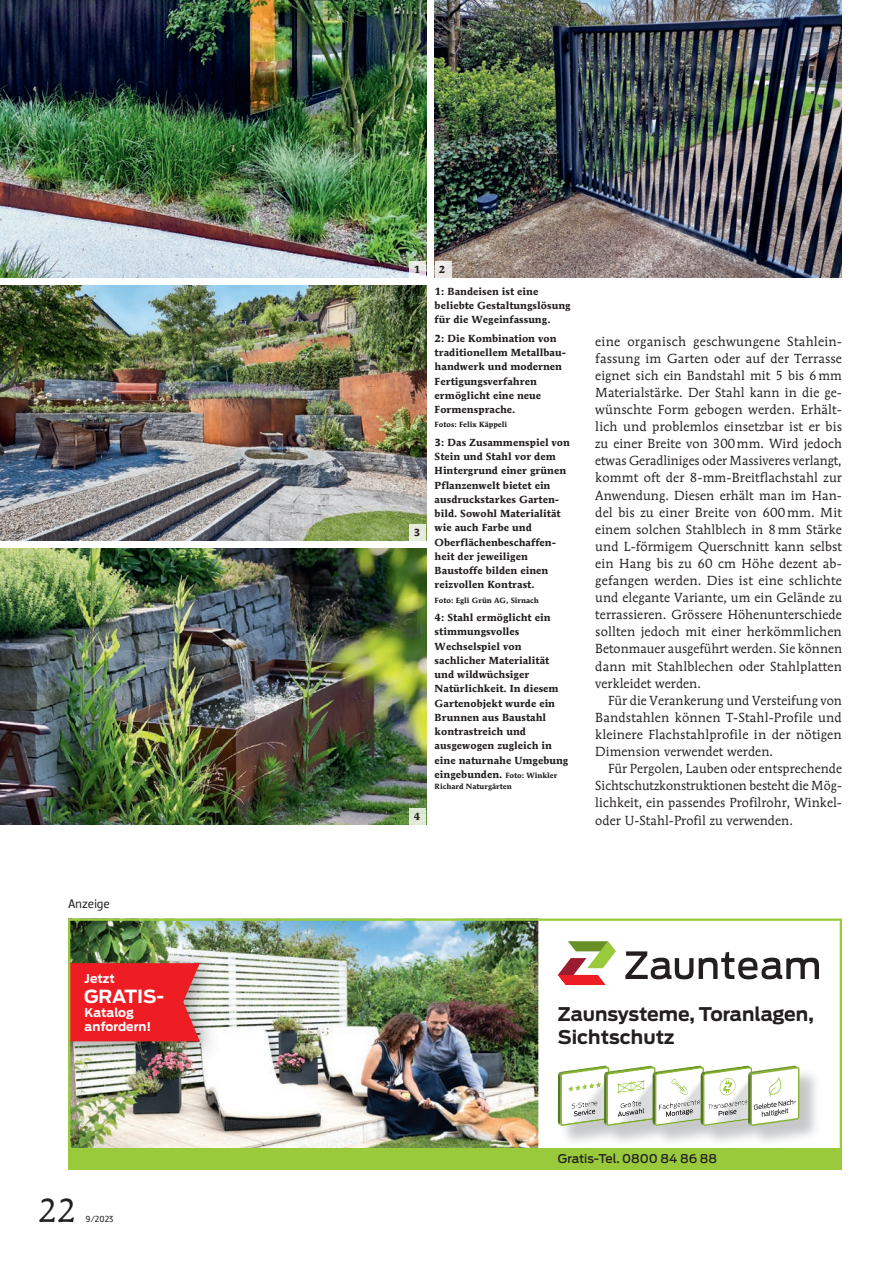
<style>
.page{position:relative;width:893px;height:1263px;background:#fff}
.page>*{position:absolute;margin:0;border:0;box-sizing:border-box;transform-origin:0 0}
.t1{font:33px "Mendoza Roman";color:#231f20}
.t2{font:700 18.75px/22.5px "Antenna";color:#231f20}
.t3{font:700 18px "Antenna";color:#fff}
.t4{font:13.05px/17.1px "Mendoza Roman";letter-spacing:.005em;color:#231f20;text-align:justify}
.t5{font:12.6px "Dobra";letter-spacing:.005em;color:#231f20}
.t6{font:700 12px/14.4px "Antenna";color:#fff}
.t7{font:500 12px "Antenna";color:#231f20}
.t8{font:700 10.2px/14.2px "Mendoza Roman";letter-spacing:.005em;color:#231f20}
.t9{font:9px "Dobra";color:#231f20}
.t10{font:700 7.5px "Mendoza Roman";letter-spacing:.005em;color:#231f20}
.s1{font-size:7.5px}
</style>
<div class="page">
<img style="left:0;top:0;width:426px;height:277px">
<img style="left:0;top:549px;width:426px;height:275px">
<img style="left:435px;top:0;width:407px;height:277px">
<img style="left:0;top:286px;width:426px;height:254px">
<svg style="left:409px;top:261px;width:17px;height:16px"></svg>
<div style="left:435px;top:261px;width:16px;height:16px;background:#ece9e5"></div>
<div style="left:409px;top:524px;width:17px;height:16px;background:#e6ebdb"></div>
<div style="left:409px;top:808px;width:17px;height:16px;background:#dee8d6"></div>
<img style="left:68px;top:918px;width:774px;height:251px">
<svg style="left:699px;top:952px;width:120px;height:27px"></svg>
<svg style="left:625px;top:951px;width:68px;height:28px"></svg>
<svg style="left:558px;top:941px;width:58px;height:44px"></svg>
<img style="left:560px;top:1065px;width:191px;height:31px">
<p class="t5" style="left:68px;top:896px;width:43px">Anzeige</p>
<p class="t6" style="left:85px;top:971px;width:32px">Jetzt</p>
<p class="t6" style="left:85px;top:1005px;width:68px">Katalog anfordern!</p>
<h3 class="t3" style="left:84px;top:985px;width:81px">GRATIS-</h3>
<h1 class="t1" style="left:38px;top:1190px;width:39px">22</h1>
<p class="t9" style="left:86px;top:1213px;width:29px">9/2023</p>
<p class="t8" style="left:414px;top:262px;width:8px">1</p>
<p class="t8" style="left:439px;top:262px;width:8px">2</p>
<p class="t8" style="left:414px;top:525px;width:8px">3</p>
<p class="t8" style="left:414px;top:809px;width:8px">4</p>
<p class="t8" style="left:435px;top:284px;width:137px">1: Bandeisen ist eine beliebte Gestaltungslösung für die Wegeinfassung.</p>
<p class="t8" style="left:435px;top:331px;width:133px">2: Die Kombination von traditionellem Metallbau&shy;handwerk und modernen<br>Fertigungsverfahren ermöglicht eine neue<br>Formensprache.</p>
<p class="t10" style="left:435px;top:420px;width:74px">Fotos: -Felix Käppeli</p>
<p class="t8" style="left:435px;top:435px;width:137px">3: Das Zusammenspiel von<br>Stein und Stahl vor dem<br>Hintergrund einer grünen<br>Pflanzenwelt bietet ein ausdruckstarkes Garten&shy;bild. Sowohl Materialität wie auch Farbe und<br>Oberflächenbeschaffen&shy;heit der jeweiligen<br>Baustoffe bilden einen reizvollen Kontrast.</p>
<p class="t10" style="left:435px;top:595px;width:106px">Foto: Egli Grün AG, Sirnach</p>
<p class="t8" style="left:435px;top:610px;width:135px">4: Stahl ermöglicht ein stimmungsvolles<br>Wechselspiel von sachlicher Materialität und wildwüchsiger<br>Natürlichkeit. In diesem<br>Gartenobjekt wurde ein<br>Brunnen aus Baustahl kontrastreich und ausgewogen zugleich in eine naturnahe Umgebung eingebunden. <span class="s1">Foto: Winkler</span></p>
<p class="t10" style="left:435px;top:782px;width:79px">Richard Naturgärten</p>
<p class="t4" style="left:595px;top:332px;width:248px">eine organisch geschwungene Stahlein&shy;fassung im Garten oder auf der Terrasse eignet sich ein Bandstahl mit 5 bis 6mm Materialstärke. Der Stahl kann in die ge&shy;wünschte Form gebogen werden. Erhält&shy;lich und problemlos einsetzbar ist er bis zu einer Breite von 300mm. Wird jedoch etwas Geradliniges oder Massiveres verlangt, kommt oft der 8-mm-Breitflachstahl zur Anwendung. Diesen erhält man im Han&shy;del bis zu einer Breite von 600mm. Mit einem solchen Stahlblech in 8mm Stärke und L-förmigem Querschnitt kann selbst ein Hang bis zu 60 cm Höhe dezent ab&shy;gefangen werden. Dies ist eine schlichte und elegante Variante, um ein Gelände zu terrassieren. Grössere Höhenunterschiede sollten jedoch mit einer herkömmlichen Betonmauer ausgeführt werden. Sie können dann mit Stahlblechen oder Stahlplatten verkleidet werden.</p>
<p class="t4" style="left:595px;top:692px;width:248px;text-indent:13px">Für die Verankerung und Versteifung von Bandstahlen können T-Stahl-Profile und kleinere Flachstahlprofile in der nötigen Dimension verwendet werden.</p>
<p class="t4" style="left:595px;top:760px;width:248px;text-indent:13px">Für Pergolen, Lauben oder entsprechende Sichtschutzkonstruktionen besteht die Mög&shy;lichkeit, ein passendes Profilrohr, Winkel&shy;oder U-Stahl-Profil zu verwenden.</p>
<h2 class="t2" style="left:558px;top:1003px;width:257px">Zaunsysteme, Toranlagen,<br>Sichtschutz</h2>
<p class="t7" style="left:558px;top:1152px;width:161px">Gratis-Tel. 0800 84 86 88</p>
</div>
